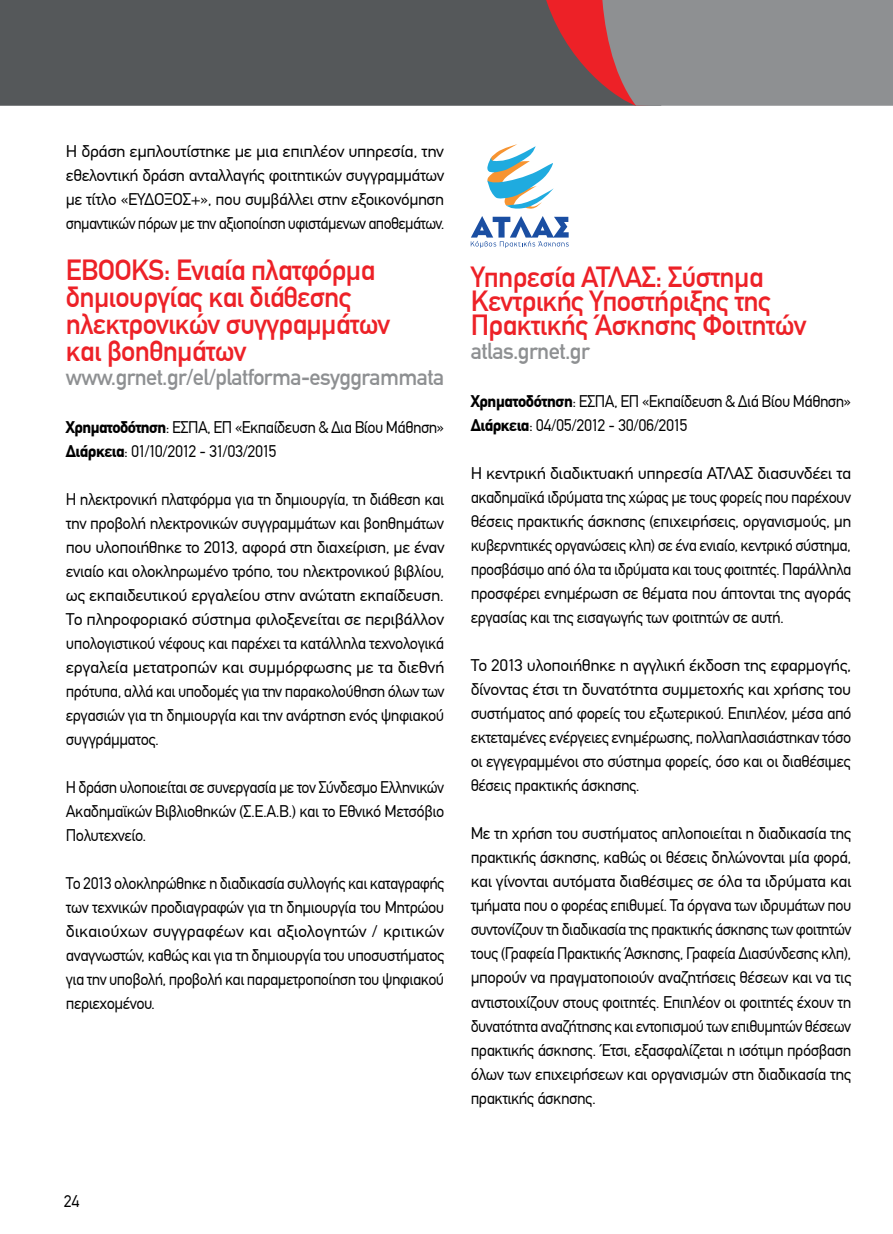
<style>
.page{position:relative;width:893px;height:1234px;background:#fff}
.page>*{position:absolute;margin:0;border:0;box-sizing:border-box;transform-origin:0 0}
.t1{font:28.5px/27px "CF Din";letter-spacing:-.025em;color:#ed2127}
.t2{font:22.5px "CF Din";letter-spacing:-.025em;color:#8e9092}
.t3{font:16.5px/24px "CF Din";letter-spacing:-.03em;color:#000;text-align:justify}
.t4{font:16.5px/24px "CF Din";letter-spacing:-.03em;color:#000;text-align:justify;scale:1.09 1}
.t5{font:16.5px/24px "CF Din";letter-spacing:-.03em;color:#000;text-align:justify;scale:1.08 1}
.s1{font-weight:700}
</style>
<div class="page">
<div style="left:0;top:0;width:542px;height:106px;background:#55585a"></div>
<svg style="left:542px;top:0;width:351px;height:106px"></svg>
<svg style="left:487px;top:144px;width:67px;height:65px"></svg>
<svg style="left:471px;top:216px;width:98px;height:32px"></svg>
<p class="t4" style="left:66px;top:139px;width:349px">H δράση εμπλουτίστηκε με μια επιπλέον υπηρεσία, την εθελοντική δράση ανταλλαγής φοιτητικών συγγραμμάτων με τίτλο «ΕΥΔΟΞΟΣ+», που συμβάλλει στην εξοικονόμηση σημαντικών πόρων με την αξιοποίηση υφιστάμενων αποθεμάτων.</p>
<h1 class="t1" style="left:66px;top:257px;width:326px">EBOOKS: Ενιαία πλατφόρμα δημιουργίας και διάθεσης ηλεκτρονικών συγγραμμάτων και βοηθημάτων</h1>
<h2 class="t2" style="left:66px;top:365px;width:380px">www.grnet.gr/el/platforma-esyggrammata</h2>
<p class="t3" style="left:66px;top:415px;width:380px"><span class="s1">Χρηματοδότηση</span>: ΕΣΠΑ, ΕΠ «Εκπαίδευση &amp; Δια Βίου Μάθηση»<br><span class="s1">Διάρκεια</span>: 01/10/2012 - 31/03/2015</p>
<p class="t3" style="left:66px;top:487px;width:380px">Η ηλεκτρονική πλατφόρμα για τη δημιουργία, τη διάθεση και την προβολή ηλεκτρονικών συγγραμμάτων και βοηθημάτων που υλοποιήθηκε το 2013, αφορά στη διαχείριση, με έναν ενιαίο και ολοκληρωμένο τρόπο, του ηλεκτρονικού βιβλίου, ως εκπαιδευτικού εργαλείου στην ανώτατη εκπαίδευση.<br>Το πληροφοριακό σύστημα φιλοξενείται σε περιβάλλον υπολογιστικού νέφους και παρέχει τα κατάλληλα τεχνολογικά εργαλεία μετατροπών και συμμόρφωσης με τα διεθνή πρότυπα, αλλά και υποδομές για την παρακολούθηση όλων των εργασιών για τη δημιουργία και την ανάρτηση ενός ψηφιακού συγγράμματος.</p>
<p class="t3" style="left:66px;top:775px;width:380px">Η δράση υλοποιείται σε συνεργασία με τον Σύνδεσμο Ελληνικών Ακαδημαϊκών Βιβλιοθηκών (Σ.Ε.Α.Β.) και το Εθνικό Μετσόβιο Πολυτεχνείο.</p>
<p class="t3" style="left:66px;top:871px;width:380px">Το 2013 ολοκληρώθηκε η διαδικασία συλλογής και καταγραφής των τεχνικών προδιαγραφών για τη δημιουργία του Μητρώου δικαιούχων συγγραφέων και αξιολογητών / κριτικών αναγνωστών, καθώς και για τη δημιουργία του υποσυστήματος για την υποβολή, προβολή και παραμετροποίηση του ψηφιακού περιεχομένου.</p>
<h1 class="t1" style="left:471px;top:265px;width:337px;line-height:24px">Υπηρεσία ΑΤΛΑΣ: Σύστημα<br>Κεντρικής Υποστήριξης της<br>Πρακτικής Άσκησης Φοιτητών</h1>
<h2 class="t2" style="left:471px;top:339px;width:121px">atlas.grnet.gr</h2>
<p class="t3" style="left:471px;top:390px;width:382px"><span class="s1">Χρηματοδότηση</span>: ΕΣΠΑ, ΕΠ «Εκπαίδευση &amp; Διά Βίου Μάθηση»<br><span class="s1">Διάρκεια</span>: 04/05/2012 - 30/06/2015</p>
<p class="t4" style="left:471px;top:462px;width:351px">Η κεντρική διαδικτυακή υπηρεσία ΑΤΛΑΣ διασυνδέει τα ακαδημαϊκά ιδρύματα της χώρας με τους φορείς που παρέχουν θέσεις πρακτικής άσκησης (επιχειρήσεις, οργανισμούς, μη κυβερνητικές οργανώσεις κλπ) σε ένα ενιαίο, κεντρικό σύστημα, προσβάσιμο από όλα τα ιδρύματα και τους φοιτητές. Παράλληλα προσφέρει ενημέρωση σε θέματα που άπτονται της αγοράς εργασίας και της εισαγωγής των φοιτητών σε αυτή.</p>
<p class="t5" style="left:471px;top:654px;width:354px">Το 2013 υλοποιήθηκε η αγγλική έκδοση της εφαρμογής, δίνοντας έτσι τη δυνατότητα συμμετοχής και χρήσης του συστήματος από φορείς του εξωτερικού. Επιπλέον, μέσα από εκτεταμένες ενέργειες ενημέρωσης, πολλαπλασιάστηκαν τόσο οι εγγεγραμμένοι στο σύστημα φορείς, όσο και οι διαθέσιμες θέσεις πρακτικής άσκησης.</p>
<p class="t3" style="left:471px;top:822px;width:382px">Με τη χρήση του συστήματος απλοποιείται η διαδικασία της πρακτικής άσκησης, καθώς οι θέσεις δηλώνονται μία φορά, και γίνονται αυτόματα διαθέσιμες σε όλα τα ιδρύματα και τμήματα που ο φορέας επιθυμεί. Τα όργανα των ιδρυμάτων που συντονίζουν τη διαδικασία της πρακτικής άσκησης των φοιτητών τους (Γραφεία Πρακτικής Άσκησης, Γραφεία Διασύνδεσης κλπ), μπορούν να πραγματοποιούν αναζητήσεις θέσεων και να τις αντιστοιχίζουν στους φοιτητές. Επιπλέον οι φοιτητές έχουν τη δυνατότητα αναζήτησης και εντοπισμού των επιθυμητών θέσεων πρακτικής άσκησης. Έτσι, εξασφαλίζεται η ισότιμη πρόσβαση όλων των επιχειρήσεων και οργανισμών στη διαδικασία της πρακτικής άσκησης.</p>
<p class="t3" style="left:64px;top:1189px;width:17px">24</p>
</div>
